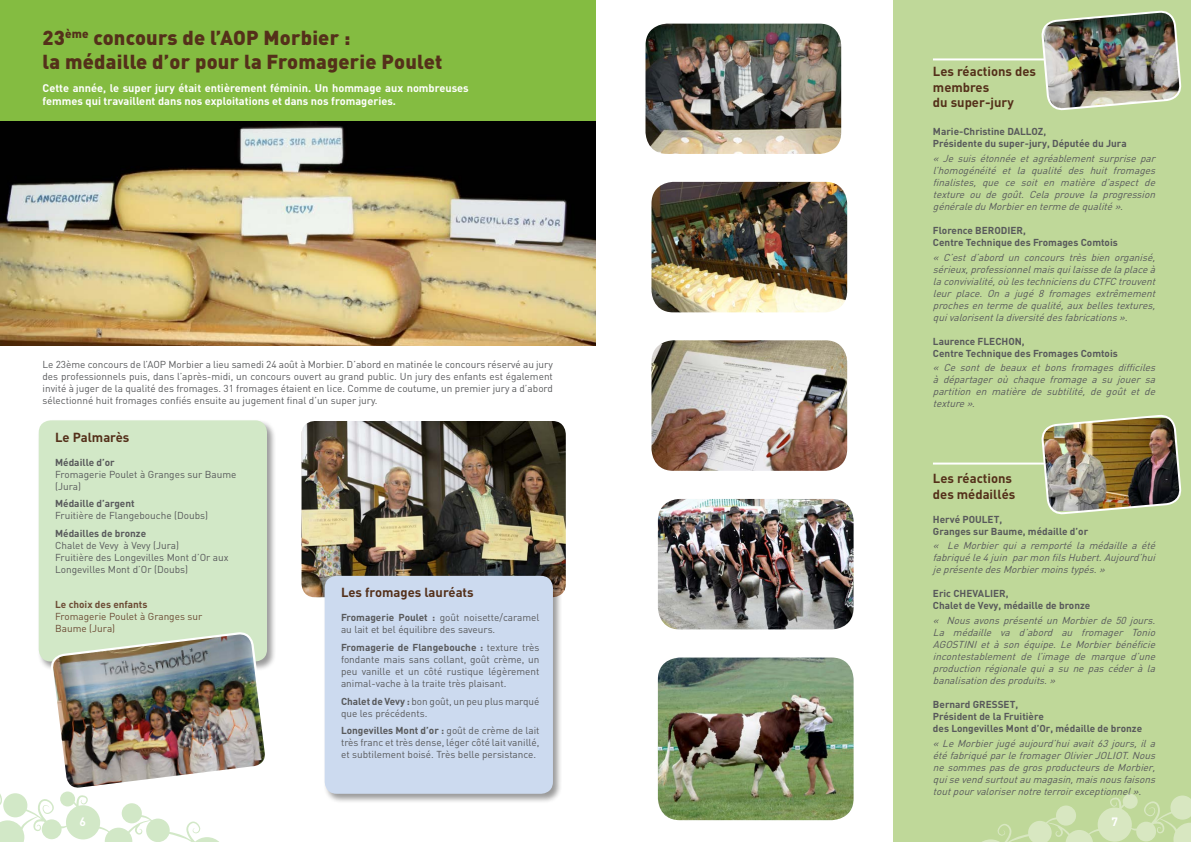
<style>
.page{position:relative;width:1191px;height:842px;background:#fff}
.page>*{position:absolute;margin:0;border:0;box-sizing:border-box;transform-origin:0 0}
.t1{font:900 20px/24px "DIN";letter-spacing:.01em;color:#54301a}
.t2{font:700 13px/15.6px "DIN";color:#54301a}
.t3{font:700 12px "DIN";color:#fff}
.t4{font:700 11px/13px "DIN";color:#fff}
.t5{font:italic 10px/12px "DIN";color:#58595b;text-align:justify}
.t6{font:10px/12px "DIN";color:#58595b}
.t7{font:700 10px/12px "DIN";color:#58595b}
.t8{font:10px/12px "DIN";color:#6c4b34}
.t9{font:700 10px "DIN";color:#6c4b34}
.s1{font-weight:700}
.s2{font-style:normal}
</style>
<div class="page">
<div style="left:893px;top:0;width:298px;height:842px;background:#bfd899"></div>
<img style="left:0;top:121px;width:595px;height:225px">
<div style="left:0;top:0;width:595px;height:121px;background:#84bc41"></div>
<svg style="left:0;top:793px;width:219px;height:49px"></svg>
<svg style="left:982px;top:794px;width:209px;height:48px"></svg>
<img style="left:645px;top:24px;width:196px;height:130px">
<img style="left:658px;top:657px;width:195px;height:163px">
<img style="left:301px;top:421px;width:265px;height:176px">
<img style="left:651px;top:340px;width:196px;height:131px">
<img style="left:651px;top:182px;width:196px;height:130px">
<img style="left:658px;top:499px;width:195px;height:130px">
<div style="left:37px;top:419px;width:239px;height:252px;background:#000;opacity:.4"></div>
<div style="left:39px;top:420px;width:228px;height:241px;background:#d2e8c7;border-radius:12px"></div>
<div style="left:323px;top:574px;width:239px;height:229px;background:#000;opacity:.4"></div>
<div style="left:325px;top:576px;width:228px;height:218px;background:#ccdaef;border-radius:12px"></div>
<img style="left:50px;top:632px;width:217px;height:181px">
<hr style="left:933px;top:58px;width:121px;height:2px;background:#fff">
<hr style="left:933px;top:463px;width:121px;height:2px;background:#fff">
<img style="left:1041px;top:10px;width:140px;height:101px">
<img style="left:1041px;top:414px;width:140px;height:101px">
<h1 class="t1" style="left:43px;top:25px;width:401px">23<sup>ème</sup> concours de l’AOP Morbier :<br>la médaille d’or pour la Fromagerie Poulet</h1>
<p class="t4" style="left:43px;top:81px;width:428px">Cette année, le super jury était entièrement féminin. Un hommage aux nombreuses femmes qui travaillent dans nos exploitations et dans nos fromageries.</p>
<p class="t6" style="left:43px;top:358px;width:512px;text-align:justify">Le 23ème concours de l’AOP Morbier a lieu samedi 24 août à Morbier. D’abord en matinée le concours réservé au jury des professionnels puis, dans l’après-midi, un concours ouvert au grand public. Un jury des enfants est également invité à juger de la qualité des fromages. 31 fromages étaient en lice. Comme de coutume, un premier jury a d’abord sélectionné huit fromages confiés ensuite au jugement final d’un super jury.</p>
<h2 class="t2" style="left:55px;top:429px;width:76px">Le Palmarès</h2>
<p class="t7" style="left:55px;top:456px;width:61px">Médaille d’or</p>
<p class="t6" style="left:55px;top:468px;width:183px">Fromagerie Poulet à Granges sur Baume (Jura)</p>
<p class="t7" style="left:55px;top:497px;width:81px">Médaille d’argent</p>
<p class="t6" style="left:55px;top:510px;width:154px">Fruitière de Flangebouche (Doubs)</p>
<p class="t7" style="left:55px;top:527px;width:93px">Médailles de bronze</p>
<p class="t6" style="left:55px;top:539px;width:175px">Chalet de Vevy à Vevy (Jura)<br>Fruitière des Longevilles Mont d’Or aux<br>Longevilles Mont d’Or (Doubs)</p>
<p class="t9" style="left:55px;top:598px;width:94px">Le choix des enfants</p>
<p class="t8" style="left:55px;top:611px;width:149px">Fromagerie Poulet à Granges sur<br>Baume (Jura)</p>
<h2 class="t2" style="left:341px;top:584px;width:134px">Les fromages lauréats</h2>
<p class="t6" style="left:341px;top:611px;width:200px"><span class="s1">Fromagerie Poulet :</span> goût noisette/caramel au lait et bel équilibre des saveurs.</p>
<p class="t6" style="left:341px;top:641px;width:200px;text-align:justify"><span class="s1">Fromagerie de Flangebouche :</span> texture très fondante mais sans collant, goût crème, un peu vanille et un côté rustique légèrement animal-vache à la traite très plaisant.</p>
<p class="t6" style="left:341px;top:695px;width:200px"><span class="s1">Chalet de Vevy :</span> bon goût, un peu plus marqué que les précédents.</p>
<p class="t6" style="left:341px;top:724px;width:200px;text-align:justify"><span class="s1">Longevilles Mont d’or :</span> goût de crème de lait très franc et très dense, léger côté lait vanillé, et subtilement boisé. Très belle persistance.</p>
<h2 class="t2" style="left:933px;top:63px;width:105px">Les réactions des membres<br>du super-jury</h2>
<p class="t7" style="left:933px;top:125px;width:195px">Marie-Christine DALLOZ,<br>Présidente du super-jury, Députée du Jura</p>
<p class="t5" style="left:933px;top:152px;width:227px">« Je suis étonnée et agréablement surprise par l’homogénéité et la qualité des huit fromages finalistes, que ce soit en matière d’aspect de texture ou de goût. Cela prouve la progression généraleduMorbierentermedequalité ».</p>
<p class="t7" style="left:933px;top:224px;width:186px">Florence BERODIER,<br>Centre Technique des Fromages Comtois</p>
<p class="t5" style="left:933px;top:251px;width:227px">« C’est d’abord un concours très bien organisé, sérieux,professionnelmaisquilaissedelaplaceà laconvivialité,oùlestechniciensduCTFC trouvent leur place. On a jugé 8 fromages extrêmement prochesentermedequalité,auxbellestextures, quivalorisentladiversitédesfabrications ».</p>
<p class="t7" style="left:933px;top:334px;width:186px">Laurence FLECHON,<br>Centre Technique des Fromages Comtois</p>
<p class="t5" style="left:933px;top:362px;width:227px">« Ce sont de beaux et bons fromages difficiles à départager où chaque fromage a su jouer sa partition en matière de subtilité, de goût et de texture »<span class="s2">.</span></p>
<h2 class="t2" style="left:933px;top:470px;width:84px">Les réactions des médaillés</h2>
<p class="t7" style="left:933px;top:512px;width:157px">Hervé POULET,<br>Granges sur Baume, médaille d’or</p>
<p class="t5" style="left:933px;top:540px;width:227px">« Le Morbier qui a remporté la médaille a été fabriquéle4juin parmonfilsHubert.Aujourd’hui jeprésentedesMorbiermoinstypés. »</p>
<p class="t7" style="left:933px;top:587px;width:159px">Eric CHEVALIER,<br>Chalet de Vevy, médaille de bronze</p>
<p class="t5" style="left:933px;top:614px;width:227px">« Nous avons présenté un Morbier de 50 jours.<br>La médaille va d’abord au fromager Tonio AGOSTINI et à son équipe. Le Morbier bénéficie incontestablement de l’image de marque d’une production régionale qui a su ne pas céder à la banalisationdesproduits. »</p>
<p class="t7" style="left:933px;top:698px;width:211px">Bernard GRESSET,<br>Président de la Fruitière<br>des Longevilles Mont d’Or, médaille de bronze</p>
<p class="t5" style="left:933px;top:737px;width:227px">« LeMorbierjugéaujourd’huiavait63jours,ila étéfabriquéparlefromagerOlivierJOLIOT.Nous nesommespasdegrosproducteursdeMorbier, quisevendsurtoutaumagasin,maisnousfaisons toutpourvalorisernotreterroirexceptionnel ».</p>
<p class="t3" style="left:79px;top:814px;width:8px">6</p>
<p class="t3" style="left:1111px;top:814px;width:8px">7</p>
</div>
